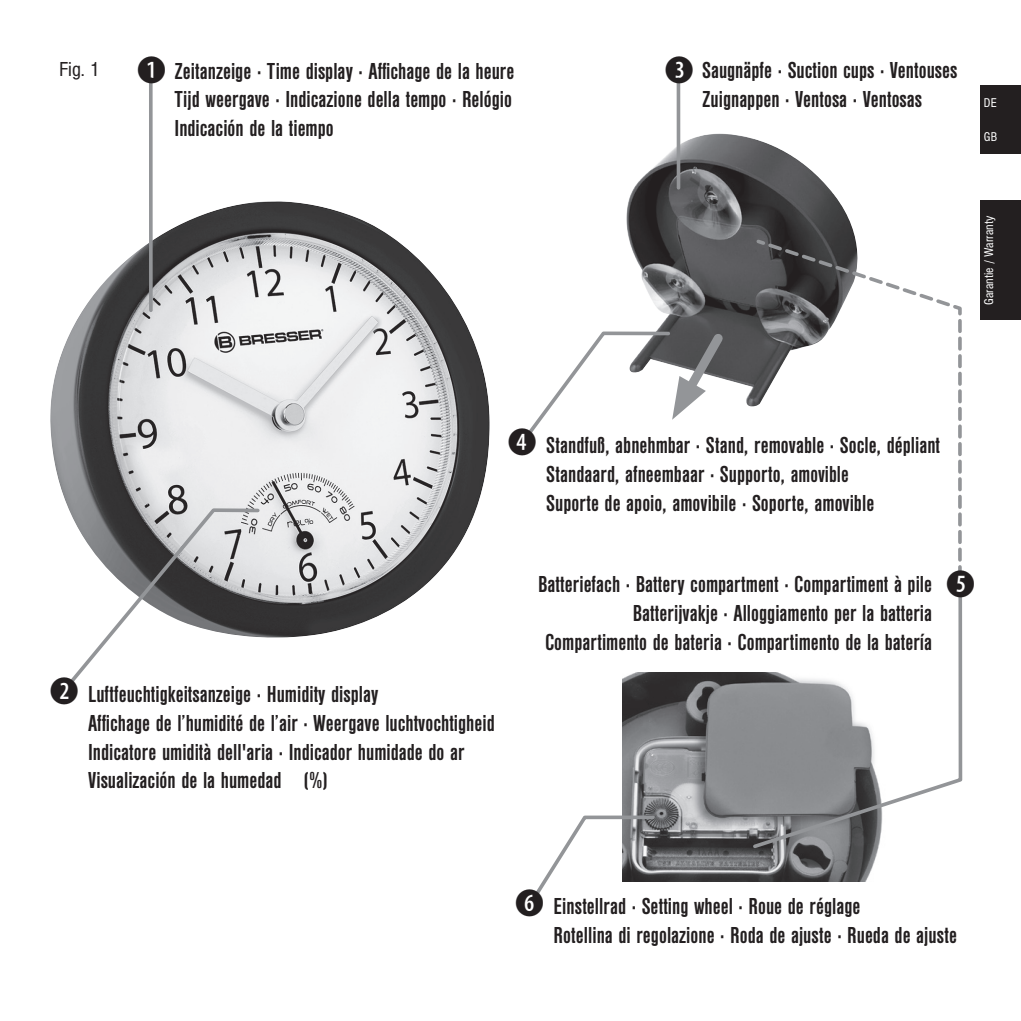
<style>
.page{position:relative;width:1021px;height:1021px;background:#fff}
.page>*{position:absolute;margin:0;border:0;box-sizing:border-box;transform-origin:0 0}
.t1{font:37.5px "Combi Numerals Solid";color:#231f20}
.t2{font:24px/28.8px "Nimbus San D Bol Con";color:#231f20}
.t3{font:21px "Nimbus San DCE Reg Con";color:#231f20}
.t4{font:13.2px "Nimbus San D Reg Con";color:#fff}
.s1{font-family:"Combi Numerals Solid";font-size:37.5px}
</style>
<div class="page">
<img style="left:623px;top:672px;width:255px;height:209px">
<img style="left:626px;top:134px;width:229px;height:272px">
<img style="left:50px;top:201px;width:440px;height:437px">
<svg style="left:67px;top:506px;width:194px;height:177px"></svg>
<svg style="left:149px;top:79px;width:4px;height:231px"></svg>
<svg style="left:676px;top:79px;width:4px;height:109px"></svg>
<svg style="left:528px;top:326px;width:202px;height:108px"></svg>
<svg style="left:535px;top:813px;width:121px;height:82px"></svg>
<svg style="left:753px;top:237px;width:209px;height:337px"></svg>
<svg style="left:750px;top:594px;width:213px;height:256px"></svg>
<div style="left:980px;top:85px;width:40px;height:34px;background:#231f20"></div>
<div style="left:980px;top:119px;width:40px;height:34px;background:#231f20"></div>
<div style="left:980px;top:201px;width:40px;height:119px;background:#231f20"></div>
<p class="t3" style="left:59px;top:58px;width:108px">Fig. 1 <span class="s1">B</span></p>
<h1 class="t1" style="left:664px;top:48px;width:31px">D</h1>
<p class="t2" style="left:174px;top:57px;width:341px;text-align:justify">Zeitanzeige · Time display · Affichage de la heure Tijd weergave · Indicazione della tempo · Relógio Indicación de la tiempo</p>
<p class="t2" style="left:702px;top:56px;width:257px">Saugnäpfe · Suction cups · Ventouses<br>Zuignappen · Ventosa · Ventosas</p>
<p class="t4" style="left:983px;top:96px;width:14px">DE</p>
<p class="t4" style="left:983px;top:130px;width:15px">GB</p>
<p class="t4" style="left:981px;top:305px;width:91px;rotate:-90deg">Garantie / Warranty</p>
<h1 class="t1" style="left:507px;top:420px;width:31px">E</h1>
<p class="t2" style="left:546px;top:431px;width:395px">Standfuß, abnehmbar · Stand, removable · Socle, dépliant<br>Standaard, afneembaar · Supporto, amovible<br>Suporte de apoio, amovibile · Soporte, amovible</p>
<h1 class="t1" style="left:49px;top:669px;width:31px">c</h1>
<p class="t2" style="left:88px;top:680px;width:408px">Luftfeuchtigkeitsanzeige · Humidity display<br>Affichage de l’humidité de l’air · Weergave luchtvochtigheid Indicatore umidità dell'aria · Indicador humidade do ar Visualización de la humedad (%)</p>
<p class="t2" style="left:538px;top:570px;width:438px">Batteriefach · Battery compartment · Compartiment à pile <span class="s1">F</span></p>
<p class="t2" style="left:633px;top:599px;width:301px">Batterijvakje · Alloggiamento per la batteria</p>
<p class="t2" style="left:545px;top:628px;width:388px">Compartimento de bateria · Compartimento de la batería</p>
<p class="t2" style="left:553px;top:891px;width:405px;text-indent:-39px"><span class="s1">G</span> Einstellrad · Setting wheel · Roue de réglage<br>Rotellina di regolazione · Roda de ajuste · Rueda de ajuste</p>
</div>
